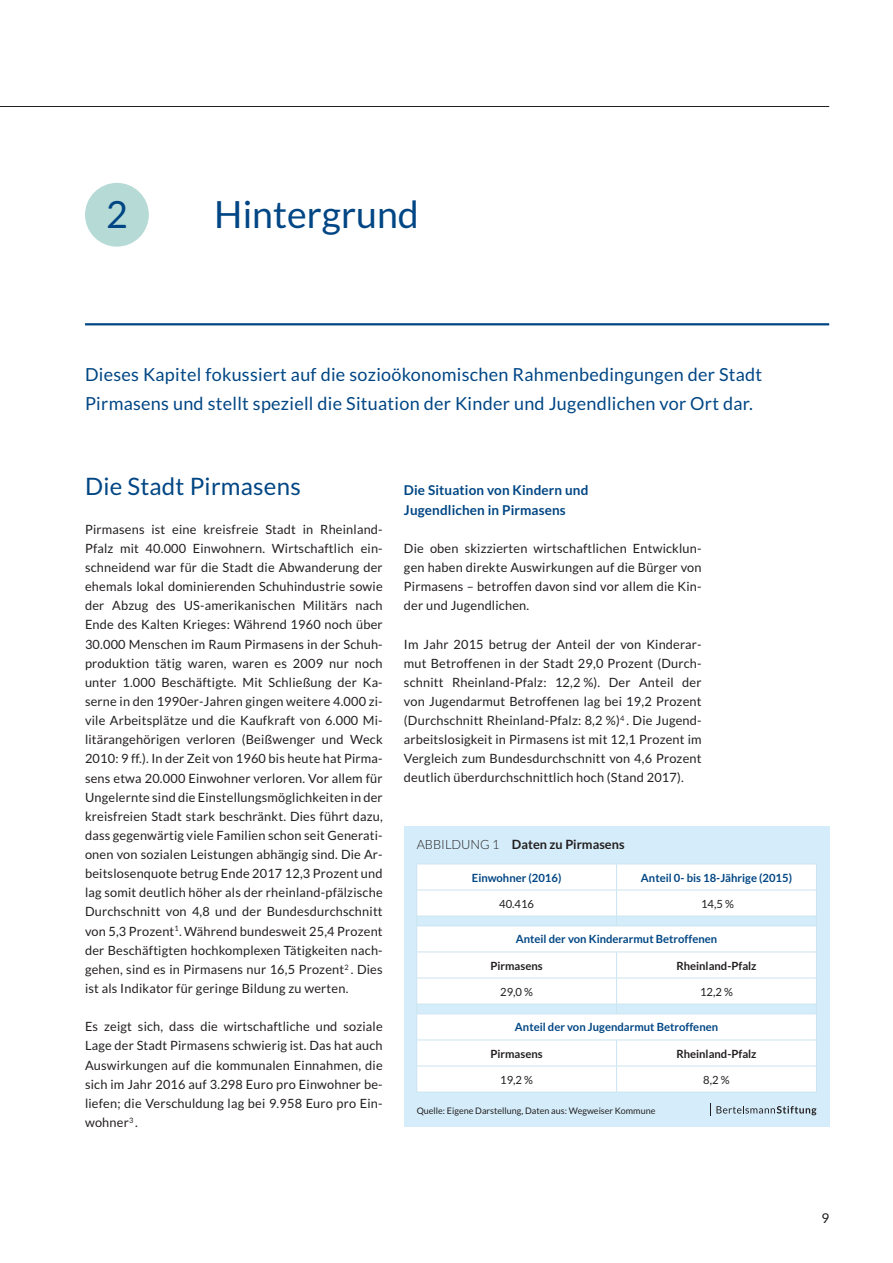
<style>
.page{position:relative;width:893px;height:1263px;background:#fff}
.page>*{position:absolute;margin:0;border:0;box-sizing:border-box;transform-origin:0 0}
.t1{font:37.5px "Lato";color:#004684}
.t2{font:24px "Lato";letter-spacing:.01em;color:#004684}
.t3{font:18px/29.2px "Lato";letter-spacing:.015em;color:#004684}
.t4{font:700 13.5px/19.2px "Lato";letter-spacing:.01em;color:#004684}
.t5{font:13.5px "Lato";color:#231f20}
.t6{font:12.75px/19.2px "Lato";letter-spacing:.015em;color:#231f20;text-align:justify}
.t7{font:700 12.75px "Lato";color:#231f20}
.t8{font:700 11.25px "Lato";color:#004684}
.t9{font:700 11.25px "Lato";color:#231f20}
.t10{font:11.25px "Lato";color:#231f20}
.t11{font:9px "Lato";color:#231f20}
.s1{font-weight:300}
</style>
<div class="page">
<hr style="left:0;top:106px;width:829px;height:1px;background:#231f20">
<div style="left:86px;top:184px;width:62px;height:62px;background:#b6dad5;border-radius:50%"></div>
<div style="left:85px;top:183px;width:64px;height:64px;border:2px solid #b6dad5;border-radius:50%"></div>
<hr style="left:85px;top:323px;width:744px;height:2px;background:#004684">
<div style="left:404px;top:826px;width:425px;height:301px;background:#d5edfa"></div>
<svg style="left:417px;top:864px;width:399px;height:228px;background:#fafdfe"></svg>
<hr style="left:416px;top:890px;width:201px;height:1px;background:#cae4f0">
<hr style="left:617px;top:890px;width:200px;height:1px;background:#cae4f0">
<hr style="left:416px;top:916px;width:201px;height:1px;background:#cae4f0">
<hr style="left:617px;top:916px;width:200px;height:1px;background:#cae4f0">
<svg style="left:616px;top:864px;width:1px;height:61px"></svg>
<hr style="left:416px;top:978px;width:201px;height:1px;background:#cae4f0">
<hr style="left:617px;top:978px;width:200px;height:1px;background:#cae4f0">
<hr style="left:416px;top:1004px;width:201px;height:1px;background:#cae4f0">
<hr style="left:617px;top:1004px;width:200px;height:1px;background:#cae4f0">
<svg style="left:616px;top:952px;width:1px;height:61px"></svg>
<hr style="left:416px;top:1066px;width:201px;height:1px;background:#cae4f0">
<hr style="left:617px;top:1066px;width:200px;height:1px;background:#cae4f0">
<svg style="left:616px;top:1040px;width:1px;height:52px"></svg>
<hr style="left:416px;top:863px;width:201px;height:1px;background:#cae4f0">
<hr style="left:617px;top:863px;width:200px;height:1px;background:#cae4f0">
<hr style="left:416px;top:1092px;width:201px;height:1px;background:#cae4f0">
<hr style="left:617px;top:1092px;width:200px;height:1px;background:#cae4f0">
<hr style="left:416px;top:925px;width:201px;height:1px;background:#cae4f0">
<hr style="left:617px;top:925px;width:200px;height:1px;background:#cae4f0">
<hr style="left:416px;top:951px;width:201px;height:1px;background:#cae4f0">
<hr style="left:617px;top:951px;width:200px;height:1px;background:#cae4f0">
<hr style="left:416px;top:1013px;width:201px;height:1px;background:#cae4f0">
<hr style="left:617px;top:1013px;width:200px;height:1px;background:#cae4f0">
<svg style="left:816px;top:917px;width:1px;height:96px"></svg>
<hr style="left:416px;top:1039px;width:201px;height:1px;background:#cae4f0">
<hr style="left:617px;top:1039px;width:200px;height:1px;background:#cae4f0">
<svg style="left:710px;top:1103px;width:106px;height:13px"></svg>
<h1 class="t1" style="left:106px;top:193px;width:23px">2</h1>
<h1 class="t1" style="left:214px;top:193px;width:206px">Hintergrund</h1>
<h3 class="t3" style="left:85px;top:359px;width:679px">Dieses Kapitel fokussiert auf die sozioökonomischen Rahmenbedingungen der Stadt<br>Pirmasens und stellt speziell die Situation der Kinder und Jugendlichen vor Ort dar.</h3>
<h2 class="t2" style="left:85px;top:473px;width:217px">Die Stadt Pirmasens</h2>
<p class="t6" style="left:85px;top:519px;width:299px">Pirmasens ist eine kreisfreie Stadt in Rheinland-Pfalz mit 40.000 Einwohnern. Wirtschaftlich ein&shy;schneidend war für die Stadt die Abwanderung der ehemals lokal dominierenden Schuhindustrie sowie der Abzug des US-amerikanischen Militärs nach Ende des Kalten Krieges: Während 1960 noch über 30.000 Menschen im Raum Pirmasens in der Schuh&shy;produktion tätig waren, waren es 2009 nur noch unter 1.000 Beschäftigte. Mit Schließung der Ka&shy;serne in den 1990er-Jahren gingen weitere 4.000 zi&shy;vile Arbeitsplätze und die Kaufkraft von 6.000 Mi&shy;litärangehörigen verloren (Beißwenger und Weck 2010: 9 ff.). In der Zeit von 1960 bis heute hat Pirma&shy;sens etwa 20.000 Einwohner verloren. Vor allem für Ungelernte sind die Einstellungsmöglichkeiten in der kreisfreien Stadt stark beschränkt. Dies führt dazu, dass gegenwärtig viele Familien schon seit Generati&shy;onen von sozialen Leistungen abhängig sind. Die Ar&shy;beitslosenquote betrug Ende 2017 12,3 Prozent und lag somit deutlich höher als der rheinland-pfälzische Durchschnitt von 4,8 und der Bundesdurchschnitt von 5,3 Prozent<sup>1</sup>. Während bundesweit 25,4 Prozent der Beschäftigten hochkomplexen Tätigkeiten nach&shy;gehen, sind es in Pirmasens nur 16,5 Prozent<sup>2</sup> . Dies ist als Indikator für geringe Bildung zu werten.</p>
<p class="t6" style="left:85px;top:1017px;width:299px">Es zeigt sich, dass die wirtschaftliche und soziale Lage der Stadt Pirmasens schwierig ist. Das hat auch Auswirkungen auf die kommunalen Einnahmen, die sich im Jahr 2016 auf 3.298 Euro pro Einwohner be&shy;liefen; die Verschuldung lag bei 9.958 Euro pro Ein&shy;wohner<sup>3</sup> .</p>
<p class="t4" style="left:404px;top:481px;width:186px">Die Situation von Kindern und<br>Jugendlichen in Pirmasens</p>
<p class="t6" style="left:404px;top:538px;width:299px">Die oben skizzierten wirtschaftlichen Entwicklun&shy;gen haben direkte Auswirkungen auf die Bürger von Pirmasens – betroffen davon sind vor allem die Kin&shy;der und Jugendlichen.</p>
<p class="t6" style="left:404px;top:634px;width:299px">Im Jahr 2015 betrug der Anteil der von Kinderar&shy;mut Betroffenen in der Stadt 29,0 Prozent (Durch&shy;schnitt Rheinland-Pfalz: 12,2 %). Der Anteil der von Jugendarmut Betroffenen lag bei 19,2 Prozent (Durchschnitt Rheinland-Pfalz: 8,2 %)<sup>4</sup> . Die Jugend&shy;arbeitslosigkeit in Pirmasens ist mit 12,1 Prozent im Vergleich zum Bundesdurchschnitt von 4,6 Prozent deutlich überdurchschnittlich hoch (Stand 2017).</p>
<p class="t7" style="left:417px;top:837px;width:209px"><span class="s1">ABBILDUNG 1</span> Daten zu Pirmasens</p>
<p class="t8" style="left:472px;top:871px;width:91px">Einwohner (2016)</p>
<p class="t8" style="left:641px;top:871px;width:153px">Anteil 0- bis 18-Jährige (2015)</p>
<p class="t10" style="left:499px;top:897px;width:37px">40.416</p>
<p class="t10" style="left:701px;top:897px;width:34px">14,5 %</p>
<p class="t8" style="left:516px;top:933px;width:203px">Anteil der von Kinderarmut Betroffenen</p>
<p class="t9" style="left:490px;top:959px;width:54px">Pirmasens</p>
<p class="t9" style="left:676px;top:959px;width:82px">Rheinland-Pfalz</p>
<p class="t10" style="left:500px;top:985px;width:34px">29,0 %</p>
<p class="t10" style="left:700px;top:985px;width:34px">12,2 %</p>
<p class="t8" style="left:515px;top:1021px;width:205px">Anteil der von Jugendarmut Betroffenen</p>
<p class="t9" style="left:490px;top:1047px;width:54px">Pirmasens</p>
<p class="t9" style="left:676px;top:1047px;width:82px">Rheinland-Pfalz</p>
<p class="t10" style="left:500px;top:1073px;width:34px">19,2 %</p>
<p class="t10" style="left:703px;top:1073px;width:28px">8,2 %</p>
<p class="t11" style="left:417px;top:1106px;width:240px">Quelle: Eigene Darstellung, Daten aus: Wegweiser Kommune</p>
<p class="t5" style="left:821px;top:1210px;width:9px">9</p>
</div>
